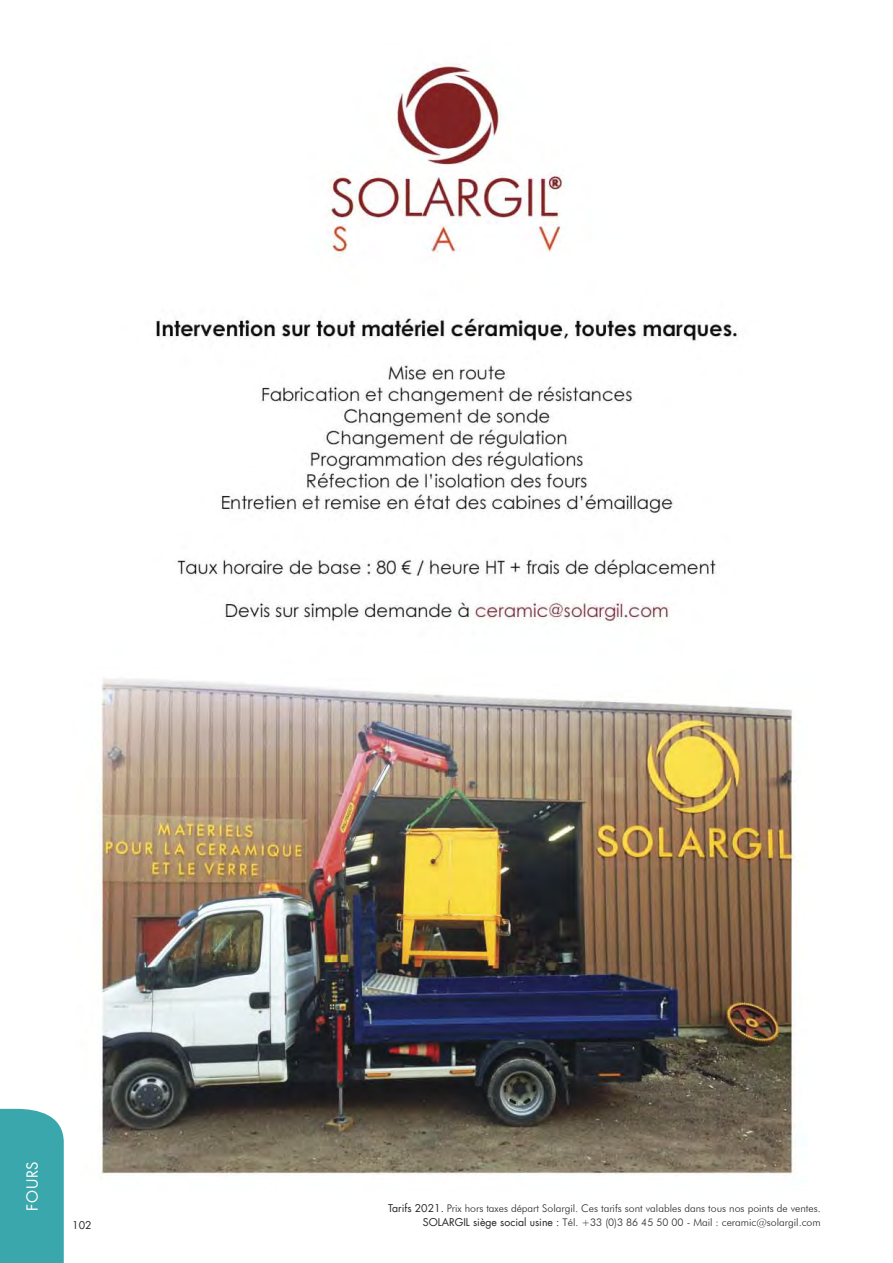
<style>
.page{position:relative;width:893px;height:1263px;background:#fff}
.page>*{position:absolute;margin:0;border:0;box-sizing:border-box;transform-origin:0 0}
.t1{font:15px "Futura LT";letter-spacing:.04em;color:#fff}
.t2{font:300 10.5px "Futura BT";color:#272526}
.t3{font:10.5px "Futura LT";color:#272526}
.s1{font-family:"Futura LT";font-weight:400}
</style>
<div class="page">
<div style="left:0;top:1109px;width:64px;height:154px;background:#39a7ab"></div>
<img style="left:95px;top:64px;width:700px;height:1112px">
<h1 class="t1" style="left:26px;top:1210px;width:51px;rotate:-90deg">FOURS</h1>
<p class="t2" style="left:388px;top:1202px;width:434px"><span class="s1">Tarifs 2021.</span> Prix hors taxes départ Solargil. Ces tarifs sont valables dans tous nos points de ventes.</p>
<p class="t3" style="left:72px;top:1218px;width:21px">102</p>
<p class="t2" style="left:423px;top:1216px;width:399px"><span class="s1">SOLARGIL siège social usine :</span> Tél. +33 (0)3 86 45 50 00 - Mail : ceramic@solargil.com</p>
</div>
